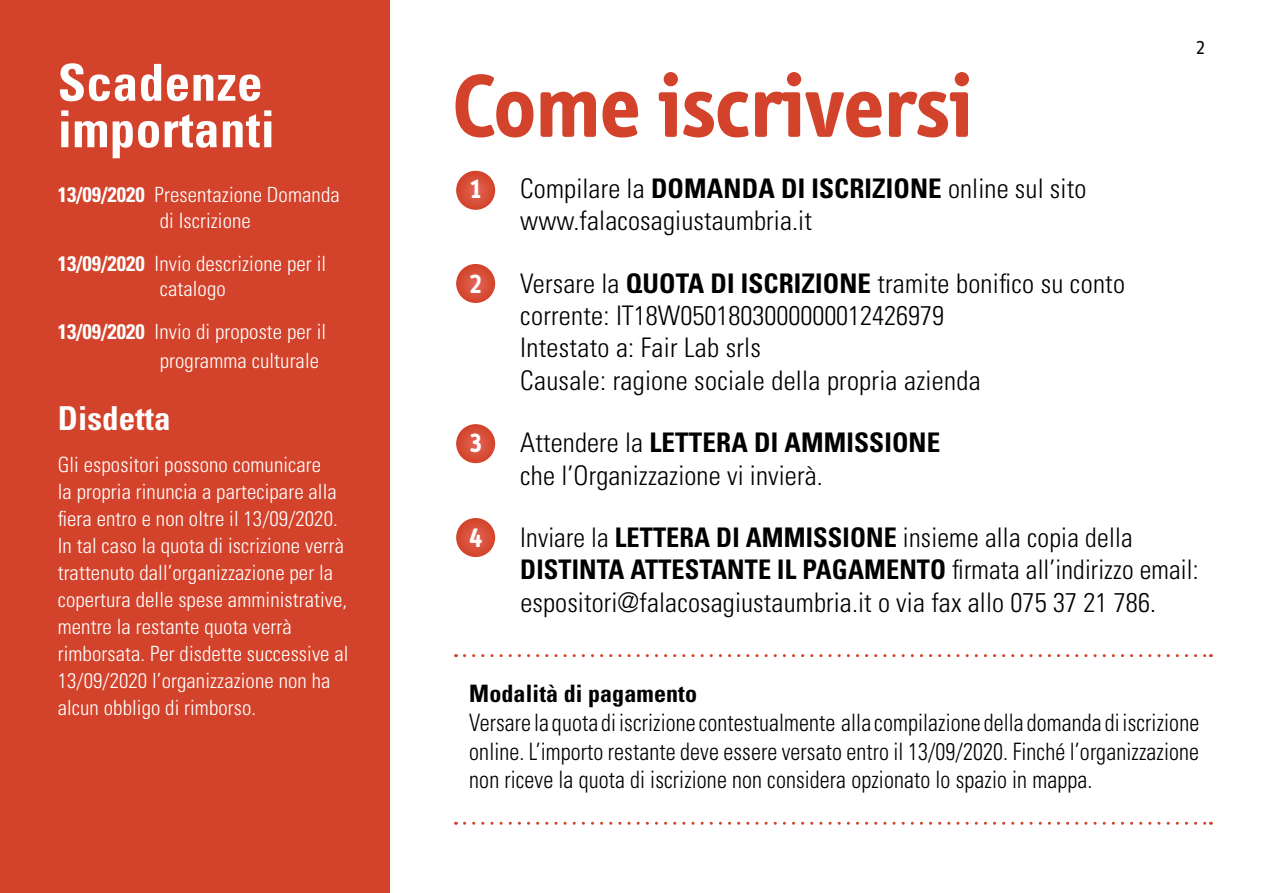
<style>
.page{position:relative;width:1263px;height:893px;background:#fff}
.page>*{position:absolute;margin:0;border:0;box-sizing:border-box;transform-origin:0 0}
.t1{font:700 91.5px "Info";color:#d3422a}
.t2{font:700 condensed 51px/46.5px "Univers LT Std";letter-spacing:.01em;color:#fff}
.t3{font:700 condensed 33px "Univers LT Std";letter-spacing:.005em;color:#fff}
.t4{font:300 condensed 27px/32.4px "Univers LT Std";letter-spacing:.005em;color:#000}
.t5{font:700 condensed 27px "Univers LT Std";letter-spacing:.005em;color:#000}
.t6{font:700 27px "Info";color:#fff}
.t7{font:300 condensed 24px/28.8px "Univers LT Std";letter-spacing:.005em;color:#000;text-align:justify;scale:.93 1}
.t8{font:700 condensed 24px "Univers LT Std";letter-spacing:.005em;color:#000}
.t9{font:300 condensed 21px/27px "Univers LT Std";letter-spacing:.005em;color:#fff}
.t10{font:19.5px "Info";color:#000}
.s1{font-weight:700}
.s2{font-weight:300}
</style>
<div class="page">
<div style="left:0;top:0;width:389px;height:893px;background:#d3422a"></div>
<svg style="left:464px;top:654px;width:747px;height:3px"></svg>
<svg style="left:464px;top:822px;width:747px;height:3px"></svg>
<svg style="left:456px;top:171px;width:39px;height:39px"></svg>
<svg style="left:456px;top:264px;width:39px;height:39px"></svg>
<svg style="left:456px;top:518px;width:39px;height:39px"></svg>
<svg style="left:456px;top:424px;width:39px;height:39px"></svg>
<h2 class="t2" style="left:58px;top:59px;width:219px">Scadenze importanti</h2>
<p class="t9" style="left:160px;top:182px;width:181px;line-height:25.2px;text-indent:-102px"><span class="s1">13/09/2020</span> Presentazione Domanda di Iscrizione</p>
<p class="t9" style="left:58px;top:251px;width:270px;line-height:25.2px;text-align:center"><span class="s1">13/09/2020</span> Invio descrizione per il catalogo</p>
<p class="t9" style="left:160px;top:317px;width:168px;line-height:28.8px;text-indent:-102px"><span class="s1">13/09/2020</span> Invio di proposte per il programma culturale</p>
<h3 class="t3" style="left:58px;top:398px;width:114px">Disdetta</h3>
<p class="t9" style="left:58px;top:451px;width:292px">Gli espositori possono comunicare<br>la propria rinuncia a partecipare alla fiera entro e non oltre il 13/09/2020.<br>In tal caso la quota di iscrizione verrà trattenuto dall’organizzazione per la copertura delle spese amministrative, mentre la restante quota verrà rimborsata. Per disdette successive al 13/09/2020 l’organizzazione non ha alcun obbligo di rimborso.</p>
<h1 class="t1" style="left:453px;top:54px;width:521px">Come iscriversi</h1>
<p class="t6" style="left:469px;top:173px;width:15px">1</p>
<p class="t4" style="left:520px;top:172px;width:567px">Compilare la <span class="s1">DOMANDA DI ISCRIZIONE</span> online sul sito www.falacosagiustaumbria.it</p>
<p class="t6" style="left:469px;top:268px;width:15px">2</p>
<p class="t5" style="left:520px;top:266px;width:235px"><span class="s2">Versare la</span> Quota di iscrizione</p>
<p class="t4" style="left:520px;top:267px;width:606px;text-indent:357px">tramite bonifico su conto corrente: IT18W0501803000000012426979<br>Intestato a: Fair Lab srls<br>Causale: ragione sociale della propria azienda</p>
<p class="t10" style="left:1196px;top:37px;width:10px">2</p>
<p class="t6" style="left:469px;top:428px;width:15px">3</p>
<p class="t4" style="left:520px;top:426px;width:421px">Attendere la <span class="s1">LETTERA DI AMMISSIONE </span>che l’Organizzazione vi invierà.</p>
<p class="t6" style="left:469px;top:523px;width:15px">4</p>
<p class="t4" style="left:520px;top:521px;width:680px">Inviare la <span class="s1">LETTERA DI AMMISSIONE</span> insieme alla copia della<br><span class="s1">DISTINTA ATTESTANTE IL PAGAMENTO</span> firmata all’indirizzo email: espositori@falacosagiustaumbria.it o via fax allo 075 37 21 786.</p>
<p class="t8" style="left:469px;top:679px;width:229px">Modalità di pagamento</p>
<p class="t7" style="left:469px;top:708px;width:786px">Versare la quota di iscrizione contestualmente alla compilazione della domanda di iscrizione online. L’importo restante deve essere versato entro il 13/09/2020. Finché l’organizzazione non riceve la quota di iscrizione non considera opzionato lo spazio in mappa.</p>
</div>
